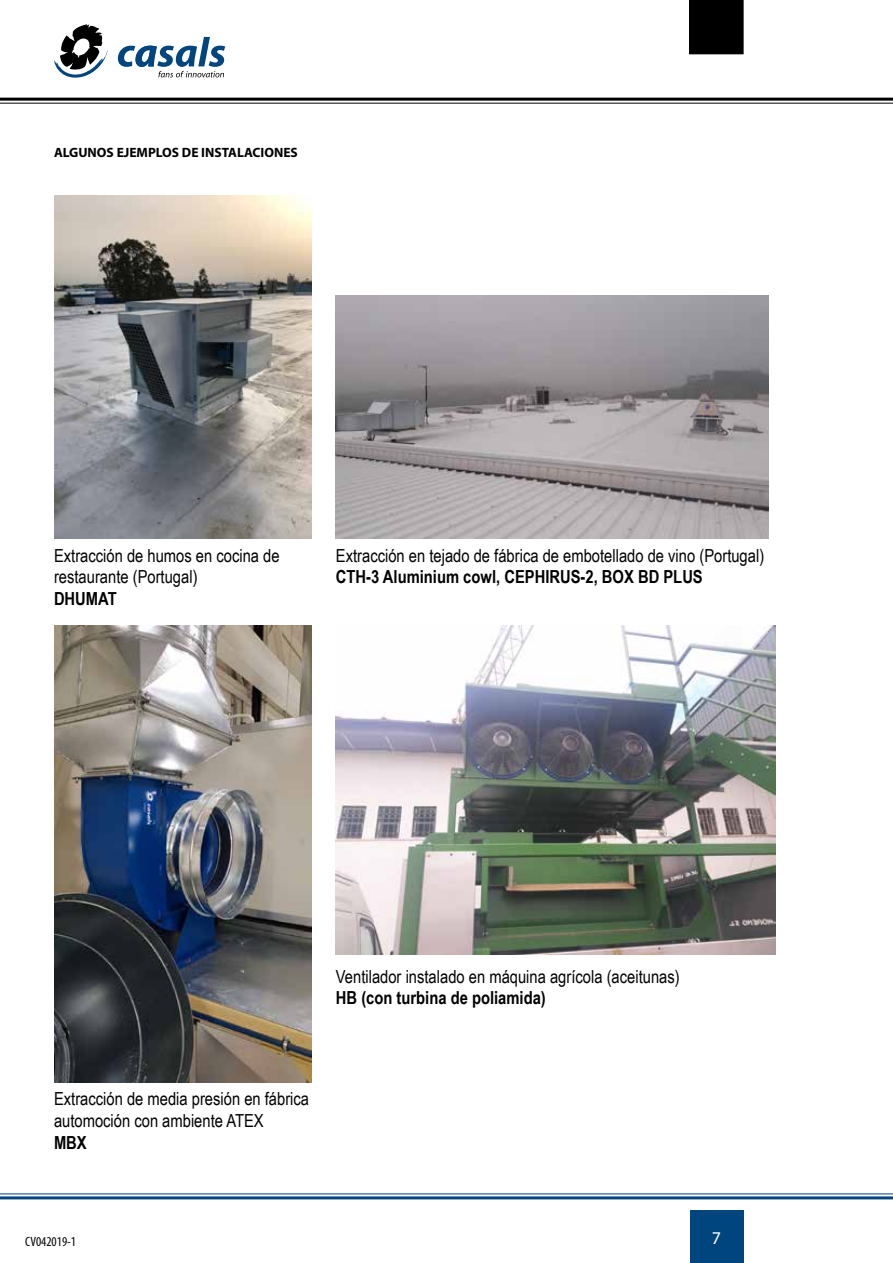
<style>
.page{position:relative;width:893px;height:1263px;background:#fff}
.page>*{position:absolute;margin:0;border:0;box-sizing:border-box;transform-origin:0 0}
.t1{font:18px/21.6px "Arial Narrow";color:#000}
.t2{font:700 18px "Arial Narrow";color:#000}
.t3{font:18px "Myriad";color:#fff}
.t4{font:700 13.5px "Myriad";color:#000}
.t5{font:condensed 13.5px "Myriad";color:#000}
</style>
<div class="page">
<svg style="left:118px;top:37px;width:107px;height:40px"></svg>
<svg style="left:54px;top:24px;width:54px;height:54px"></svg>
<div style="left:689px;top:0;width:54px;height:54px;background:#000"></div>
<div style="left:690px;top:1210px;width:53px;height:53px;background:#00457d"></div>
<hr style="left:0;top:98px;width:893px;height:3px;background:#000">
<hr style="left:0;top:103px;width:893px;height:1px;background:#000">
<hr style="left:0;top:1193px;width:893px;height:1px;background:#00457d">
<hr style="left:0;top:1196px;width:893px;height:3px;background:#00457d">
<img style="left:54px;top:196px;width:257px;height:342px">
<img style="left:336px;top:295px;width:432px;height:243px">
<img style="left:54px;top:625px;width:257px;height:457px">
<img style="left:336px;top:625px;width:440px;height:330px">
<p class="t4" style="left:54px;top:146px;width:245px">ALGUNOS EJEMPLOS DE INSTALACIONES</p>
<p class="t1" style="left:54px;top:544px;width:227px">Extracción de humos en cocina de restaurante (Portugal)</p>
<p class="t2" style="left:54px;top:585px;width:64px">DHUMAT</p>
<p class="t1" style="left:336px;top:544px;width:430px">Extracción en tejado de fábrica de embotellado de vino (Portugal)</p>
<p class="t2" style="left:336px;top:563px;width:368px">CTH-3 Aluminium cowl, CEPHIRUS-2, BOX BD PLUS</p>
<p class="t1" style="left:336px;top:965px;width:345px">Ventilador instalado en máquina agrícola (aceitunas)</p>
<p class="t2" style="left:336px;top:984px;width:211px">HB (con turbina de poliamida)</p>
<p class="t1" style="left:54px;top:1087px;width:257px">Extracción de media presión en fábrica automoción con ambiente ATEX</p>
<p class="t2" style="left:54px;top:1128px;width:34px">MBX</p>
<p class="t5" style="left:25px;top:1234px;width:52px">CV042019-1</p>
<p class="t3" style="left:712px;top:1228px;width:11px">7</p>
</div>
